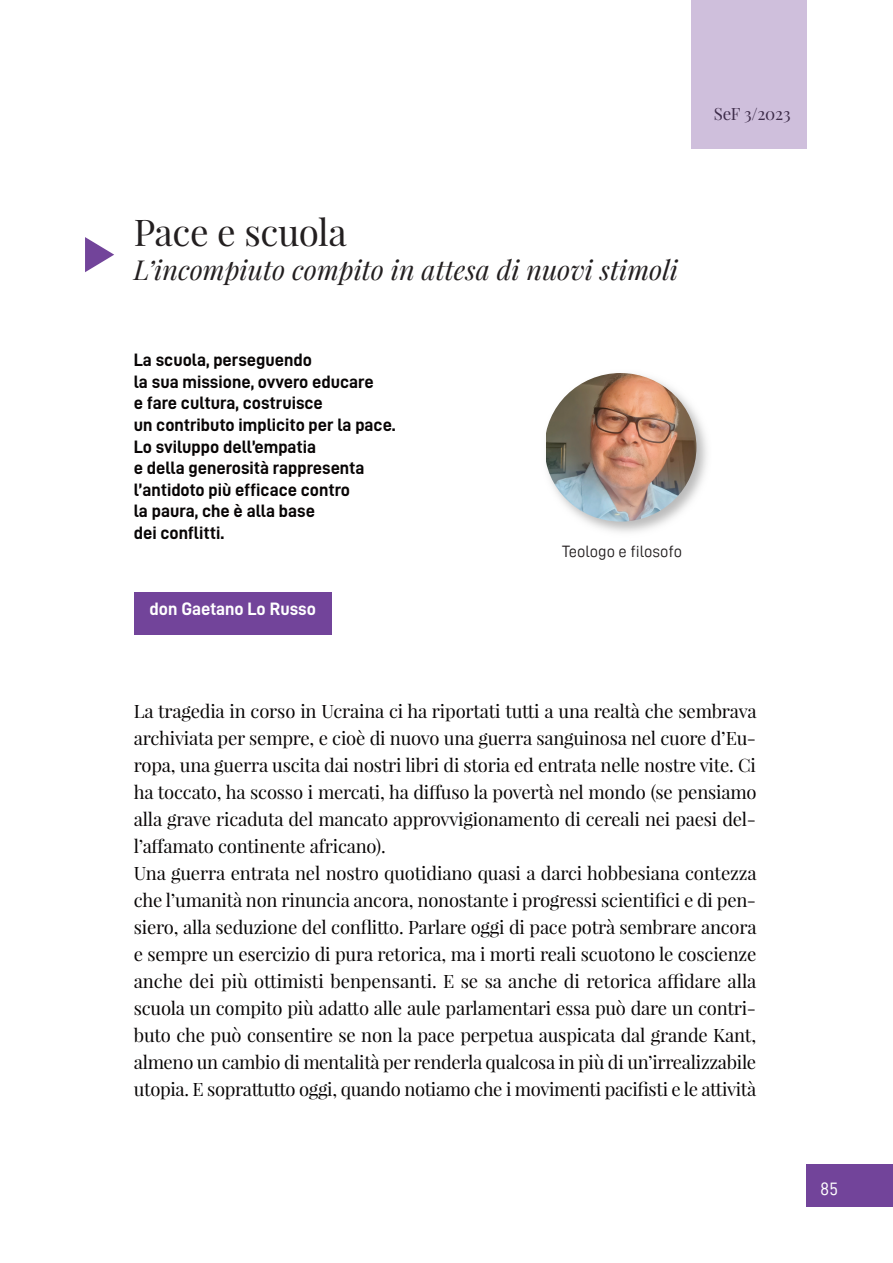
<style>
.page{position:relative;width:893px;height:1263px;background:#fff}
.page>*{position:absolute;margin:0;border:0;box-sizing:border-box;transform-origin:0 0}
.t1{font:36px "Playfair Display";letter-spacing:-.01em;color:#231f20}
.t2{font:italic 27px "Playfair Display";color:#231f20}
.t3{font:18px/27px "Playfair Display";letter-spacing:-.015em;color:#080505;text-align:justify}
.t4{font:18px/21.6px "D DIN Bold";color:#080505}
.t5{font:18px "D DIN Bold";color:#fff}
.t6{font:18px "D DIN";color:#fff}
.t7{font:16.5px "D DIN";color:#231f20}
.t8{font:16.5px "Playfair Display";letter-spacing:-.01em;color:#231f20}
</style>
<div class="page">
<div style="left:807px;top:1165px;width:86px;height:42px;background:#72449a"></div>
<img style="left:546px;top:414px;width:161px;height:118px">
<img style="left:547px;top:373px;width:149px;height:149px">
<svg style="left:85px;top:237px;width:29px;height:35px"></svg>
<div style="left:134px;top:592px;width:198px;height:42px;background:#72449a"></div>
<div style="left:691px;top:0;width:116px;height:148px;background:#cfbfdc"></div>
<p class="t8" style="left:714px;top:107px;width:78px">SeF 3/2023</p>
<p class="t1" style="left:134px;top:217px;width:215px">Pace e scuola</p>
<p class="t2" style="left:134px;top:250px;width:546px">L’incompiuto compito in attesa di nuovi stimoli</p>
<p class="t4" style="left:134px;top:351px;width:180px">La scuola, perseguendo</p>
<p class="t4" style="left:134px;top:372px;width:241px">la sua missione, ovvero educare</p>
<p class="t4" style="left:134px;top:394px;width:191px">e fare cultura, costruisce</p>
<p class="t4" style="left:134px;top:415px;width:264px">un contributo implicito per la pace.<br>Lo sviluppo dell’empatia</p>
<p class="t4" style="left:134px;top:459px;width:232px">e della generosità rappresenta</p>
<p class="t4" style="left:134px;top:480px;width:218px">l’antidoto più efficace contro</p>
<p class="t4" style="left:134px;top:502px;width:183px">la paura, che è alla base</p>
<p class="t4" style="left:134px;top:523px;width:92px">dei conflitti.</p>
<p class="t5" style="left:150px;top:602px;width:168px">don Gaetano Lo Russo</p>
<p class="t7" style="left:562px;top:543px;width:122px">Teologo e filosofo</p>
<p class="t3" style="left:134px;top:699px;width:624px">La tragedia in corso in Ucraina ci ha riportati tutti a una realtà che sembrava archiviata per sempre, e cioè di nuovo una guerra sanguinosa nel cuore d’Eu&shy;ropa, una guerra uscita dai nostri libri di storia ed entrata nelle nostre vite. Ci ha toccato, ha scosso i mercati, ha diffuso la povertà nel mondo (se pensiamo alla grave ricaduta del mancato approvvigionamento di cereali nei paesi del&shy;l’affamato continente africano).</p>
<p class="t3" style="left:134px;top:861px;width:624px">Una guerra entrata nel nostro quotidiano quasi a darci hobbesiana contezza che l’umanità non rinuncia ancora, nonostante i progressi scientifici e di pen&shy;siero, alla seduzione del conflitto. Parlare oggi di pace potrà sembrare ancora e sempre un esercizio di pura retorica, ma i morti reali scuotono le coscienze anche dei più ottimisti benpensanti. E se sa anche di retorica affidare alla scuola un compito più adatto alle aule parlamentari essa può dare un contri&shy;buto che può consentire se non la pace perpetua auspicata dal grande Kant, almeno un cambio di mentalità per renderla qualcosa in più di un’irrealizzabile utopia. E soprattutto oggi, quando notiamo che i movimenti pacifisti e le attività</p>
<p class="t6" style="left:820px;top:1180px;width:19px">85</p>
</div>
